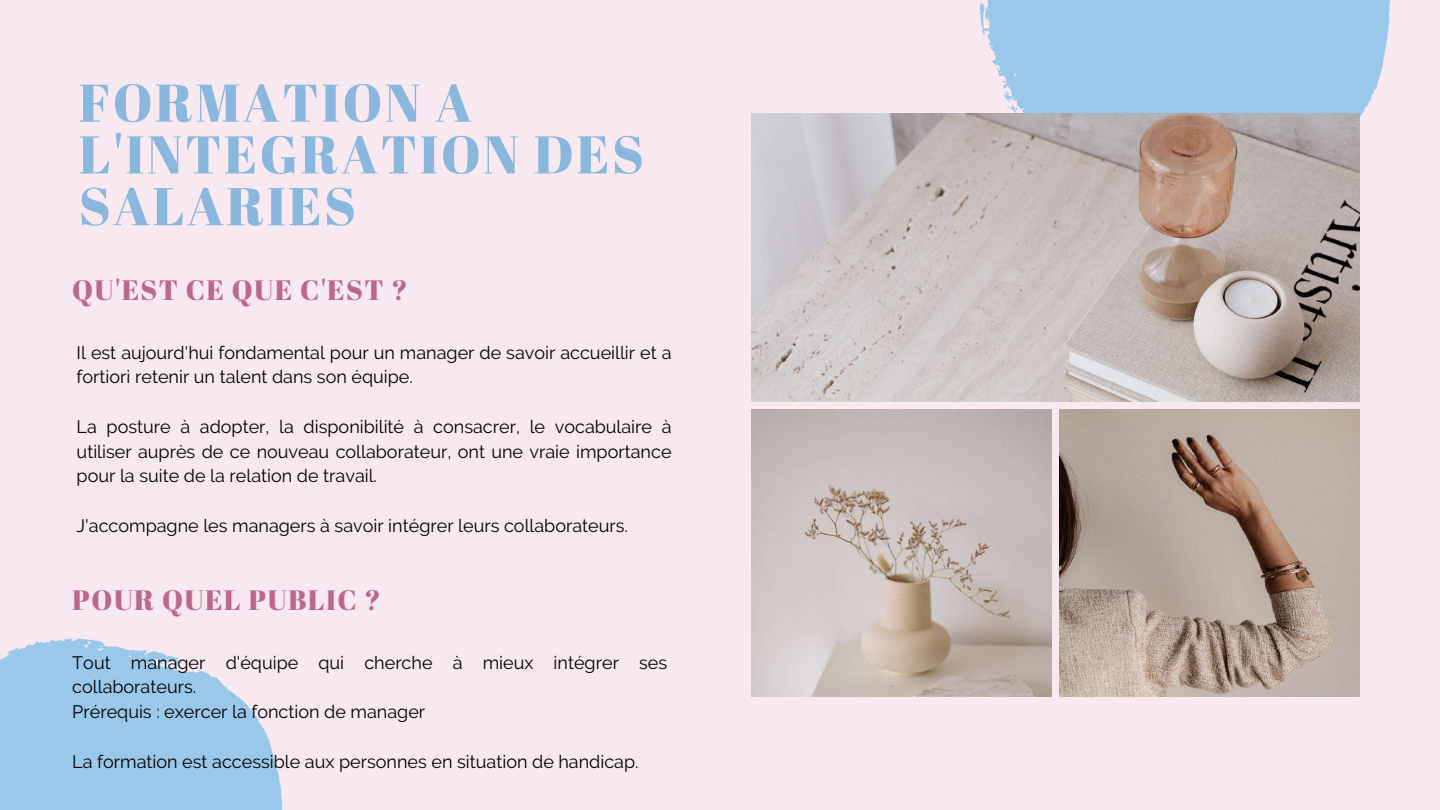
<style>
.page{position:relative;width:1440px;height:810px;background:#f8e8ef}
.page>*{position:absolute;margin:0;border:0;box-sizing:border-box;transform-origin:0 0}
.t1{font:53px/51.8px "Abril Fatface";letter-spacing:.05em;color:#8ab7dd}
.t2{font:28px "Abril Fatface";letter-spacing:.05em;color:#bc678c}
.t3{font:18px/24.8px "Raleway";color:#000}
</style>
<div class="page">
<svg style="left:979px;top:0;width:411px;height:211px;background:#a5cbea"></svg>
<svg style="left:1007px;top:101px;width:15px;height:13px"></svg>
<svg style="left:0;top:638px;width:282px;height:172px;fill:#9ac8eb"></svg>
<img style="left:752px;top:114px;width:607px;height:288px">
<img style="left:752px;top:409px;width:300px;height:287px">
<img style="left:1059px;top:409px;width:300px;height:287px">
<h1 class="t1" style="left:79px;top:75px;width:567px">FORMATION A<br>L'INTEGRATION DES<br>SALARIES</h1>
<h2 class="t2" style="left:72px;top:270px;width:337px">QU'EST CE QUE C'EST ?</h2>
<p class="t3" style="left:77px;top:340px;width:596px">Il est aujourd'hui fondamental pour un manager de savoir accueillir et a fortiori retenir un talent dans son équipe.</p>
<p class="t3" style="left:77px;top:414px;width:596px;text-align:justify">La posture à adopter, la disponibilité à consacrer, le vocabulaire à utiliser auprès de ce nouveau collaborateur, ont une vraie importance pour la suite de la relation de travail.</p>
<p class="t3" style="left:77px;top:513px;width:553px">J'accompagne les managers à savoir intégrer leurs collaborateurs.</p>
<h2 class="t2" style="left:72px;top:580px;width:310px">POUR QUEL PUBLIC ?</h2>
<p class="t3" style="left:72px;top:650px;width:596px">Tout manager d'équipe qui cherche à mieux intégrer ses collaborateurs.<br>Prérequis : exercer la fonction de manager</p>
<p class="t3" style="left:72px;top:749px;width:568px">La formation est accessible aux personnes en situation de handicap.</p>
</div>
